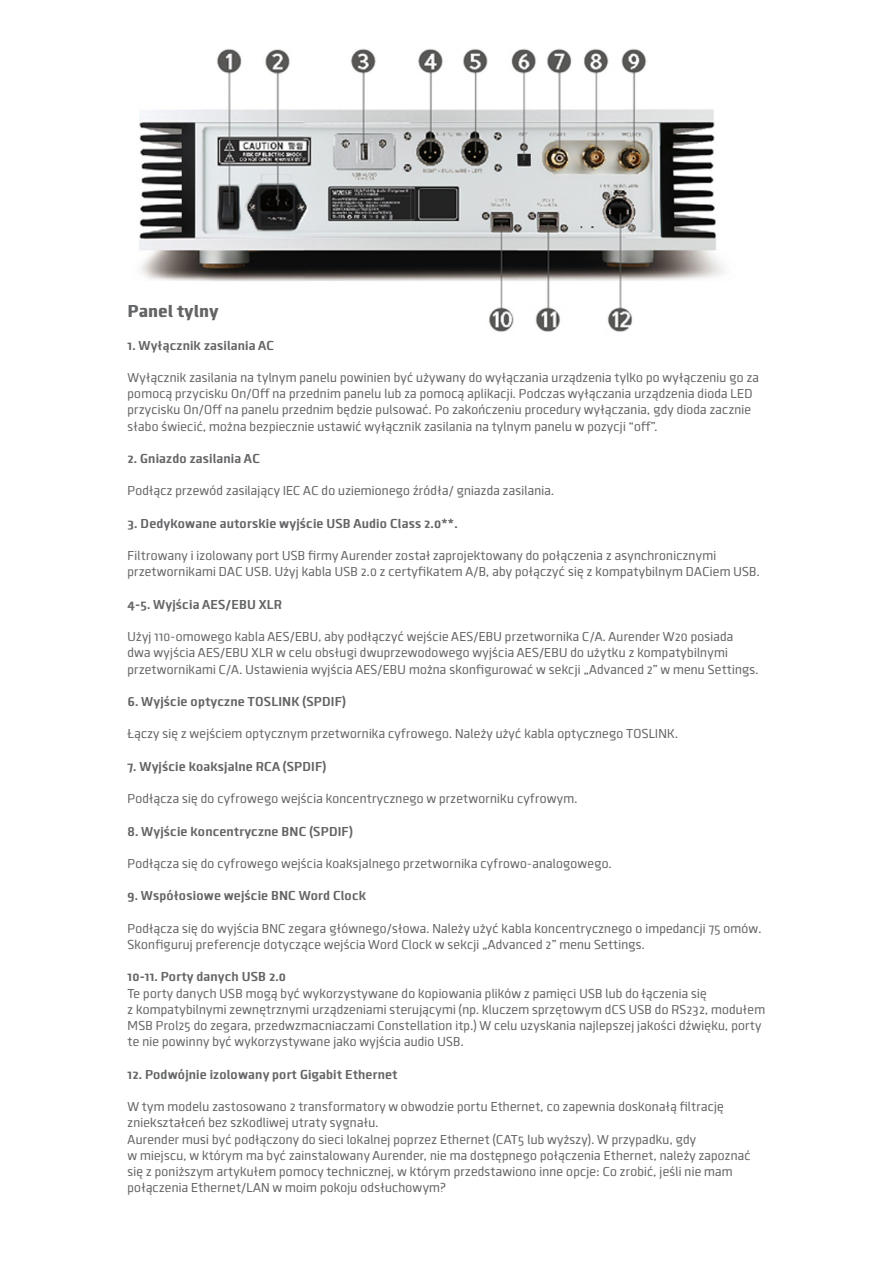
<style>
.page{position:relative;width:893px;height:1263px;background:#fff}
.page>*{position:absolute;margin:0;border:0;box-sizing:border-box;transform-origin:0 0}
.t1{font:900 18px "Clio";color:#636466}
.t2{font:13.5px/16.2px "Clio";color:#636466}
.t3{font:700 13.5px "Clio";color:#636466}
</style>
<div class="page">
<img style="left:139px;top:48px;width:585px;height:284px">
<h1 class="t1" style="left:128px;top:300px;width:93px">Panel tylny</h1>
<p class="t3" style="left:128px;top:337px;width:148px">1. Wyłącznik zasilania AC</p>
<p class="t2" style="left:128px;top:369px;width:633px">Wyłącznik zasilania na tylnym panelu powinien być używany do wyłączania urządzenia tylko po wyłączeniu go za pomocą przycisku On/Off na przednim panelu lub za pomocą aplikacji. Podczas wyłączania urządzenia dioda LED przycisku On/Off na panelu przednim będzie pulsować. Po zakończeniu procedury wyłączania, gdy dioda zacznie słabo świecić, można bezpiecznie ustawić wyłącznik zasilania na tylnym panelu w pozycji “off”.</p>
<p class="t3" style="left:128px;top:450px;width:134px">2. Gniazdo zasilania AC</p>
<p class="t2" style="left:128px;top:483px;width:428px">Podłącz przewód zasilający IEC AC do uziemionego źródła/ gniazda zasilania.</p>
<p class="t3" style="left:128px;top:515px;width:332px">3. Dedykowane autorskie wyjście USB Audio Class 2.0**.</p>
<p class="t2" style="left:128px;top:548px;width:634px">Filtrowany i izolowany port USB firmy Aurender został zaprojektowany do połączenia z asynchronicznymi przetwornikami DAC USB. Użyj kabla USB 2.0 z certyfikatem A/B, aby połączyć się z kompatybilnym DACiem USB.</p>
<p class="t3" style="left:128px;top:596px;width:156px">4-5. Wyjścia AES/EBU XLR</p>
<p class="t2" style="left:128px;top:629px;width:633px">Użyj 110-omowego kabla AES/EBU, aby podłączyć wejście AES/EBU przetwornika C/A. Aurender W20 posiada dwa wyjścia AES/EBU XLR w celu obsługi dwuprzewodowego wyjścia AES/EBU do użytku z kompatybilnymi przetwornikami C/A. Ustawienia wyjścia AES/EBU można skonfigurować w sekcji „Advanced 2” w menu Settings.</p>
<p class="t3" style="left:128px;top:693px;width:220px">6. Wyjście optyczne TOSLINK (SPDIF)</p>
<p class="t2" style="left:128px;top:726px;width:552px">Łączy się z wejściem optycznym przetwornika cyfrowego. Należy użyć kabla optycznego TOSLINK.</p>
<p class="t3" style="left:128px;top:758px;width:200px">7. Wyjście koaksjalne RCA (SPDIF)</p>
<p class="t2" style="left:128px;top:791px;width:451px">Podłącza się do cyfrowego wejścia koncentrycznego w przetworniku cyfrowym.</p>
<p class="t3" style="left:128px;top:823px;width:227px">8. Wyjście koncentryczne BNC (SPDIF)</p>
<p class="t2" style="left:128px;top:855px;width:486px">Podłącza się do cyfrowego wejścia koaksjalnego przetwornika cyfrowo-analogowego.</p>
<p class="t3" style="left:128px;top:888px;width:240px">9. Współosiowe wejście BNC Word Clock</p>
<p class="t2" style="left:128px;top:920px;width:635px">Podłącza się do wyjścia BNC zegara głównego/słowa. Należy użyć kabla koncentrycznego o impedancji 75 omów.<br>Skonfiguruj preferencje dotyczące wejścia Word Clock w sekcji „Advanced 2” menu Settings.</p>
<p class="t3" style="left:128px;top:969px;width:160px">10-11. Porty danych USB 2.0</p>
<p class="t2" style="left:128px;top:985px;width:639px">Te porty danych USB mogą być wykorzystywane do kopiowania plików z pamięci USB lub do łączenia się<br>z kompatybilnymi zewnętrznymi urządzeniami sterującymi (np. kluczem sprzętowym dCS USB do RS232, modułem MSB Prol25 do zegara, przedwzmacniaczami Constellation itp.) W celu uzyskania najlepszej jakości dźwięku, porty te nie powinny być wykorzystywane jako wyjścia audio USB.</p>
<p class="t3" style="left:128px;top:1066px;width:272px">12. Podwójnie izolowany port Gigabit Ethernet</p>
<p class="t2" style="left:128px;top:1098px;width:625px">W tym modelu zastosowano 2 transformatory w obwodzie portu Ethernet, co zapewnia doskonałą filtrację zniekształceń bez szkodliwej utraty sygnału.<br>Aurender musi być podłączony do sieci lokalnej poprzez Ethernet (CAT5 lub wyższy). W przypadku, gdy<br>w miejscu, w którym ma być zainstalowany Aurender, nie ma dostępnego połączenia Ethernet, należy zapoznać się z poniższym artykułem pomocy technicznej, w którym przedstawiono inne opcje: Co zrobić, jeśli nie mam połączenia Ethernet/LAN w moim pokoju odsłuchowym?</p>
</div>
